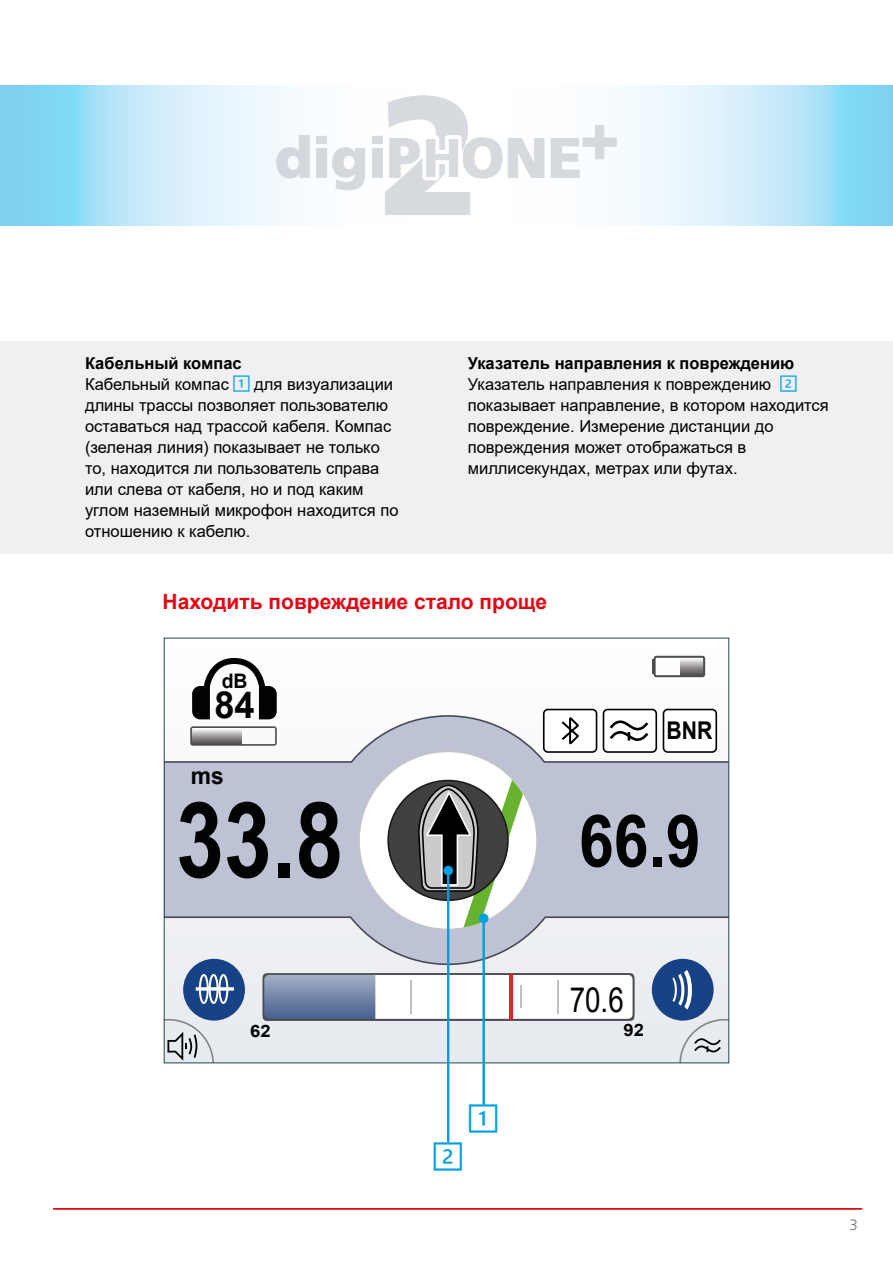
<style>
.page{position:relative;width:893px;height:1263px;background:#fff}
.page>*{position:absolute;margin:0;border:0;box-sizing:border-box;transform-origin:0 0}
.t1{font:700 105.15px "Arial";color:#010202;scale:.82 1}
.t2{font:700 72.6px "Arial";color:#010202;scale:.86 1}
.t3{font:700 37.35px "Arial";color:#010202}
.t4{font:34.65px "Arial";color:#010202;scale:.8 1}
.t5{font:700 24.45px "Arial";color:#010202;scale:.87 1}
.t6{font:700 23.4px "Arial";color:#010202}
.t7{font:700 21px "Arial";color:#e30613}
.t8{font:700 19.95px "Arial";color:#010202}
.t9{font:700 17.1px "Arial";color:#010202;scale:1.08 1}
.t10{font:16.5px/21px "Arial";color:#000}
.t11{font:700 16.5px "Arial";color:#000}
.t12{font:300 15px "Frutiger LT Pro";color:#706f6f}
</style>
<div class="page">
<div style="left:0;top:341px;width:893px;height:213px;background:#eff0f2"></div>
<svg style="left:0;top:85px;width:893px;height:140px"></svg>
<hr style="left:53px;top:1208px;width:809px;height:1px;background:#e30613">
<svg style="left:276px;top:95px;width:341px;height:120px"></svg>
<div style="left:165px;top:639px;width:563px;height:423px;background:linear-gradient(to right,#f3f4f7,#f5f6f8)"></div>
<svg style="left:166px;top:714px;width:561px;height:252px;background:#cacedc"></svg>
<div style="left:359px;top:751px;width:178px;height:178px;background:#fff;border-radius:50%"></div>
<div style="left:388px;top:780px;width:120px;height:120px;background:#414141;border-radius:50%"></div>
<div style="left:263px;top:974px;width:371px;height:46px;background:#fff;border-radius:3px"></div>
<div style="left:263px;top:973px;width:371px;height:48px;border:2px solid #494a4f;border-radius:3px"></div>
<div style="left:544px;top:709px;width:52px;height:43px;background:#fff;border-radius:4px"></div>
<div style="left:543px;top:709px;width:54px;height:44px;border:2px solid #010202;border-radius:4px"></div>
<div style="left:603px;top:709px;width:53px;height:43px;background:#fff;border-radius:4px"></div>
<div style="left:603px;top:709px;width:54px;height:44px;border:2px solid #010202;border-radius:4px"></div>
<div style="left:663px;top:709px;width:53px;height:43px;background:#fff;border-radius:4px"></div>
<div style="left:663px;top:709px;width:54px;height:44px;border:2px solid #010202;border-radius:4px"></div>
<svg style="left:610px;top:720px;width:38px;height:21px"></svg>
<svg style="left:562px;top:717px;width:17px;height:27px"></svg>
<svg style="left:680px;top:659px;width:22px;height:15px"></svg>
<div style="left:654px;top:656px;width:51px;height:21px;border:2px solid #4d4d4d;border-radius:2px"></div>
<hr style="left:652px;top:659px;width:3px;height:14px;background:#4d4d4d">
<svg style="left:193px;top:729px;width:48px;height:14px"></svg>
<div style="left:190px;top:726px;width:87px;height:20px;border:2px solid #4d4d4d;border-radius:2px"></div>
<svg style="left:192px;top:655px;width:85px;height:64px"></svg>
<div style="left:183px;top:959px;width:62px;height:61px;background:#184286;border-radius:50%"></div>
<svg style="left:196px;top:987px;width:38px;height:4px"></svg>
<div style="left:199px;top:974px;width:10px;height:30px;border:2px solid #fff;border-radius:50%"></div>
<div style="left:209px;top:974px;width:10px;height:30px;border:2px solid #fff;border-radius:50%"></div>
<div style="left:218px;top:974px;width:10px;height:30px;border:2px solid #fff;border-radius:50%"></div>
<div style="left:652px;top:959px;width:62px;height:61px;background:#184286;border-radius:50%"></div>
<svg style="left:672px;top:970px;width:20px;height:40px"></svg>
<svg style="left:264px;top:974px;width:111px;height:46px;background:#7588aa"></svg>
<div style="left:263px;top:973px;width:371px;height:47px;border:2px solid #4d4d4d;border-radius:6px"></div>
<hr style="left:410px;top:980px;width:2px;height:33px;background:#c0c0bf">
<svg style="left:520px;top:985px;width:1px;height:23px"></svg>
<hr style="left:557px;top:980px;width:1px;height:33px;background:#c0c0bf">
<hr style="left:509px;top:974px;width:4px;height:46px;background:#e52320">
<svg style="left:166px;top:1019px;width:48px;height:42px;background:#c8cbd0"></svg>
<svg style="left:679px;top:1019px;width:48px;height:42px;background:#d3d6db"></svg>
<svg style="left:417px;top:769px;width:113px;height:160px"></svg>
<hr style="left:447px;top:870px;width:2px;height:272px;background:#009fe3">
<div style="left:443px;top:866px;width:10px;height:9px;background:#009fe3;border-radius:50%"></div>
<hr style="left:482px;top:918px;width:3px;height:186px;background:#009fe3">
<div style="left:479px;top:913px;width:9px;height:10px;background:#009fe3;border-radius:50%"></div>
<p class="t11" style="left:85px;top:352px;width:158px">Кабельный компас</p>
<p class="t10" style="left:85px;top:374px;width:145px">Кабельный компас</p>
<p class="t10" style="left:85px;top:374px;width:315px;text-indent:169px">для визуализации длины трассы позволяет пользователю оставаться над трассой кабеля. Компас (зеленая линия) показывает не только то, находится ли пользователь справа или слева от кабеля, но и под каким углом наземный микрофон находится по отношению к кабелю.</p>
<p class="t11" style="left:468px;top:352px;width:328px">Указатель направления к повреждению</p>
<p class="t10" style="left:468px;top:374px;width:363px">Указатель направления к повреждению показывает направление, в котором находится повреждение. Измерение дистанции до повреждения может отображаться в миллисекундах, метрах или футах.</p>
<p class="t7" style="left:163px;top:586px;width:386px">Находить повреждение стало проще</p>
<p class="t8" style="left:222px;top:667px;width:27px">dB</p>
<h3 class="t3" style="left:214px;top:678px;width:42px">84</h3>
<h3 class="t6" style="left:191px;top:760px;width:34px">ms</h3>
<h1 class="t1" style="left:176px;top:766px;width:205px">33.8</h1>
<h3 class="t5" style="left:667px;top:713px;width:54px">BNR</h3>
<h2 class="t2" style="left:579px;top:790px;width:143px">66.9</h2>
<h3 class="t4" style="left:570px;top:976px;width:69px">70.6</h3>
<p class="t9" style="left:250px;top:1018px;width:20px">62</p>
<p class="t9" style="left:624px;top:1018px;width:20px">92</p>
<p class="t12" style="left:849px;top:1216px;width:10px">3</p>
</div>
